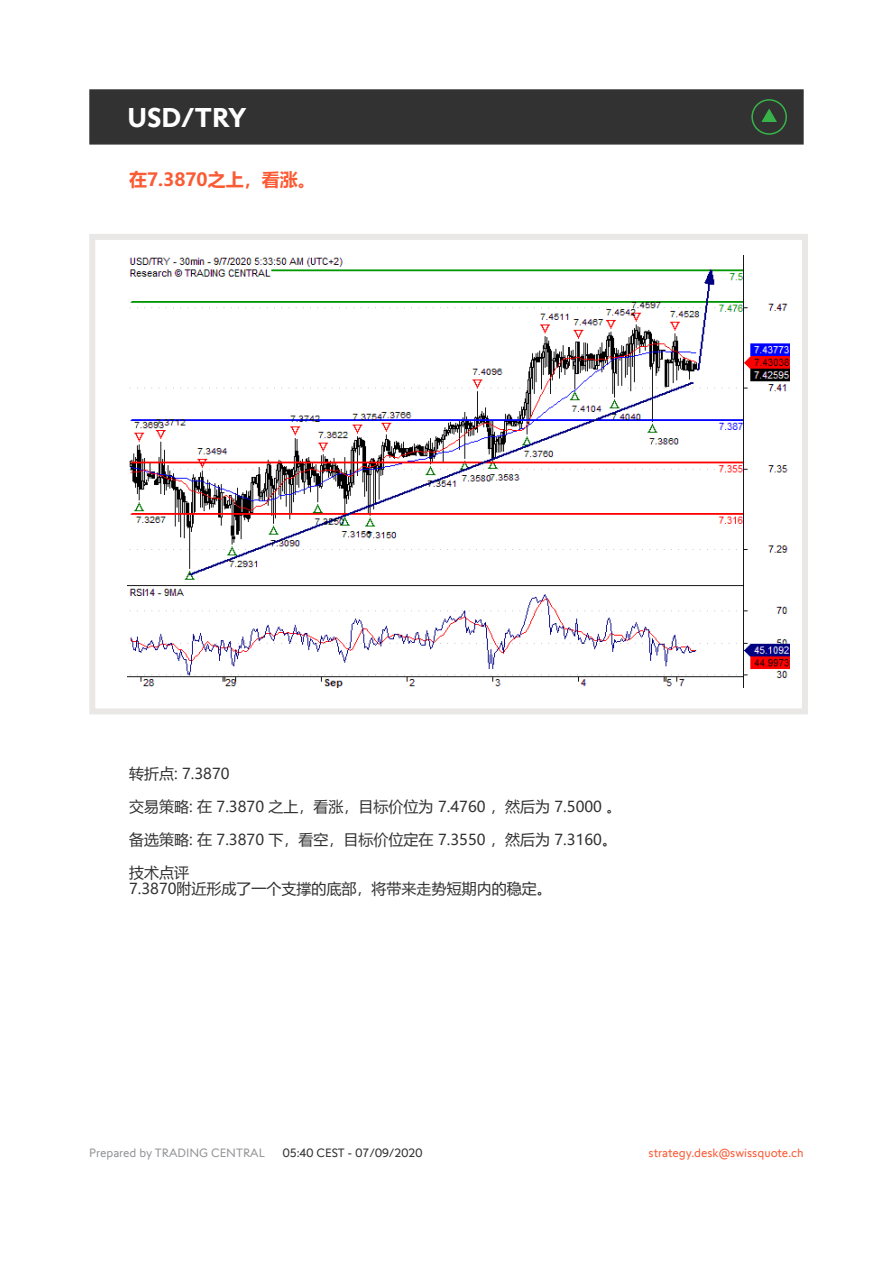
<style>
.page{position:relative;width:893px;height:1263px;background:#fff}
.page>*{position:absolute;margin:0;border:0;box-sizing:border-box;transform-origin:0 0}
.t1{font:700 27px "Swissquote CT";color:#fff}
.t2{font:700 18px "Microsoft Ya Hei UI";color:#fa5b35}
.t3{font:15px/16.5px "Microsoft Ya Hei UI";color:#323232}
.t4{font:12px "Swissquote CT";color:#fa5b35}
.t5{font:12px "Swissquote CT";color:#939598}
.t6{font:12px "Swissquote CT";color:#323232}
</style>
<div class="page">
<div style="left:89px;top:234px;width:719px;height:480px;border:6px solid #e9e8e7"></div>
<div style="left:89px;top:89px;width:715px;height:56px;background:#323232;border:2px solid #323232"></div>
<img style="left:128px;top:255px;width:661px;height:432px">
<svg style="left:751px;top:99px;width:36px;height:36px"></svg>
<h1 class="t1" style="left:128px;top:101px;width:120px">USD/TRY</h1>
<p class="t2" style="left:129px;top:167px;width:188px">在7.3870之上，看涨。</p>
<p class="t3" style="left:129px;top:765px;width:102px">转折点: 7.3870</p>
<p class="t3" style="left:129px;top:798px;width:494px">交易策略: 在 7.3870 之上，看涨，目标价位为 7.4760 ，然后为 7.5000 。</p>
<p class="t3" style="left:129px;top:831px;width:489px">备选策略: 在 7.3870 下，看空，目标价位定在 7.3550 ，然后为 7.3160。</p>
<p class="t3" style="left:129px;top:864px;width:424px">技术点评<br>7.3870附近形成了一个支撑的底部，将带来走势短期内的稳定。</p>
<p class="t5" style="left:89px;top:1145px;width:177px">Prepared by TRADING CENTRAL</p>
<p class="t6" style="left:283px;top:1145px;width:141px">05:40 CEST - 07/09/2020</p>
<p class="t4" style="left:649px;top:1145px;width:157px">strategy.desk@swissquote.ch</p>
</div>
